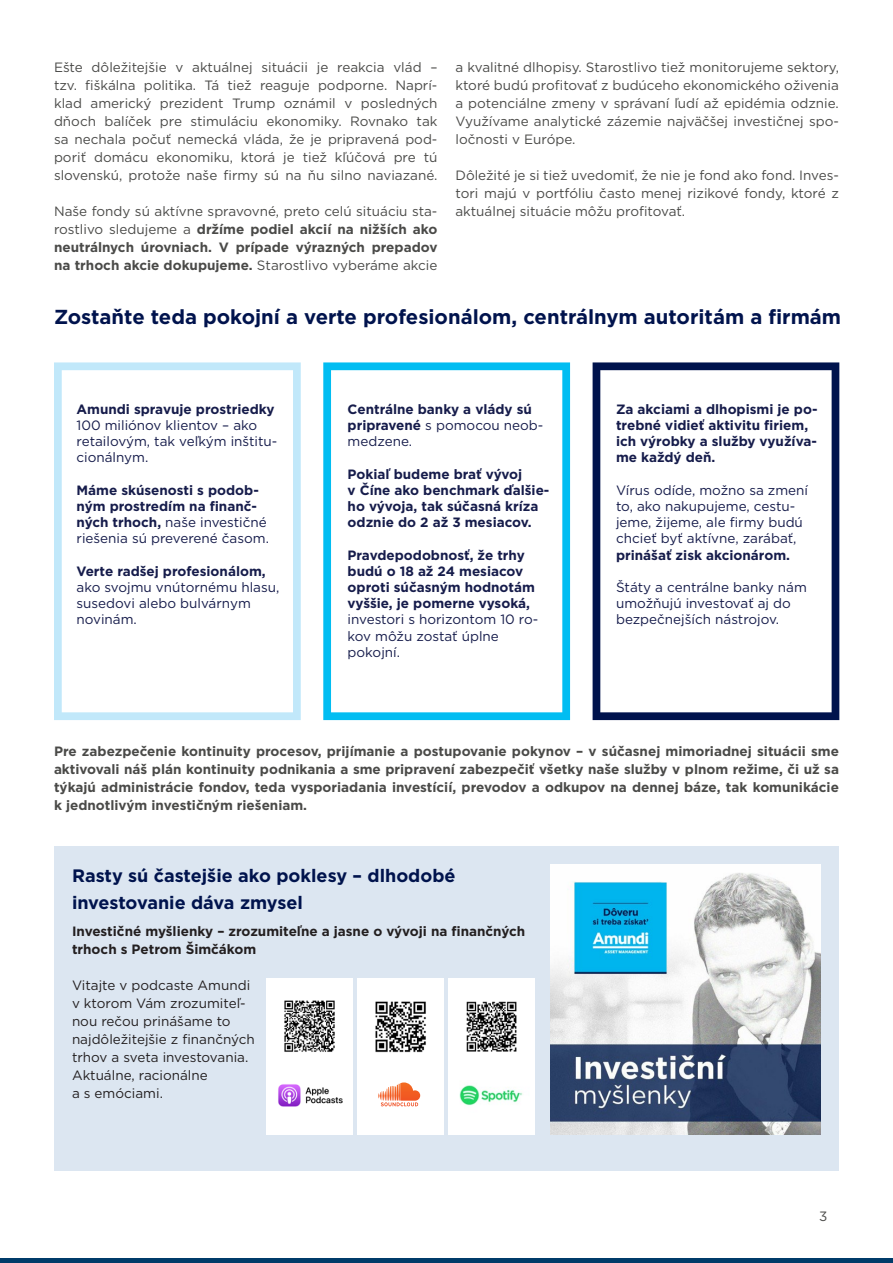
<style>
.page{position:relative;width:893px;height:1263px;background:#fff}
.page>*{position:absolute;margin:0;border:0;box-sizing:border-box;transform-origin:0 0}
.t1{font:700 20.25px "Gotham";color:#00134d}
.t2{font:700 18px/27px "Gotham";color:#00134d}
.Běžný_text{font:13.5px/18px "Gotham";color:#4a4a48;text-align:justify}
.Běžný_text-2{font:700 13.5px/18px "Gotham";color:#4a4a48;text-align:justify}
.Běžný_text_Tabulka{font:700 13.5px/16.2px "Gotham";color:#161c4b}
.Běžný_text_Tabulka-2{font:13.5px/16.2px "Gotham";color:#161c4b}
.Běžný_text-3{font:13.5px/18px "Gotham";color:#231f20}
.Běžný_text-4{font:700 13.5px/18px "Gotham";color:#231f20}
.s1{font-weight:400}
.s2{font-weight:700}
</style>
<div class="page">
<div style="left:54px;top:846px;width:785px;height:324px;background:#dce6f1"></div>
<div style="left:448px;top:978px;width:86px;height:156px;background:#fff"></div>
<div style="left:357px;top:978px;width:86px;height:156px;background:#fff"></div>
<div style="left:266px;top:978px;width:86px;height:156px;background:#fff"></div>
<div style="left:0;top:1258px;width:893px;height:5px;background:#003b69"></div>
<svg style="left:323px;top:362px;width:247px;height:358px"></svg>
<svg style="left:593px;top:362px;width:246px;height:358px"></svg>
<svg style="left:54px;top:362px;width:247px;height:358px"></svg>
<img style="left:551px;top:864px;width:270px;height:270px">
<svg style="left:378px;top:1082px;width:42px;height:24px"></svg>
<img style="left:278px;top:1084px;width:65px;height:23px">
<img style="left:453px;top:1080px;width:76px;height:32px">
<img style="left:284px;top:1000px;width:51px;height:52px">
<img style="left:375px;top:1001px;width:51px;height:52px">
<img style="left:465px;top:999px;width:54px;height:54px">
<img style="left:566px;top:873px;width:109px;height:110px">
<p class="Běžný_text" style="left:54px;top:58px;width:385px">Ešte dôležitejšie v aktuálnej situácii je reakcia vlád – tzv. fiškálna politika. Tá tiež reaguje podporne. Naprí&shy;klad americký prezident Trump oznámil v posledných dňoch balíček pre stimuláciu ekonomiky. Rovnako tak sa nechala počuť nemecká vláda, že je pripravená pod&shy;poriť domácu ekonomiku, ktorá je tiež kľúčová pre tú slovenskú, protože naše firmy sú na ňu silno naviazané.</p>
<p class="Běžný_text-2" style="left:54px;top:202px;width:385px"><span class="s1">Naše fondy sú aktívne spravovné, preto celú situáciu sta&shy;rostlivo sledujeme a</span> držíme podiel akcií na nižších ako neutrálnych úrovniach. V prípade výrazných prepadov na trhoch akcie dokupujeme. <span class="s1">Starostlivo vyberáme akcie</span></p>
<p class="Běžný_text" style="left:455px;top:58px;width:385px">a kvalitné dlhopisy. Starostlivo tiež monitorujeme sektory, ktoré budú profitovať z budúceho ekonomického oživenia a potenciálne zmeny v správaní ľudí až epidémia odznie.<br>Využívame analytické zázemie najväčšej investičnej spo&shy;ločnosti v Európe.</p>
<p class="Běžný_text" style="left:455px;top:166px;width:385px">Dôležité je si tiež uvedomiť, že nie je fond ako fond. Inves&shy;tori majú v portfóliu často menej rizikové fondy, ktoré z aktuálnej situácie môžu profitovať.</p>
<h2 class="t1" style="left:54px;top:303px;width:789px">Zostaňte teda pokojní a verte profesionálom, centrálnym autoritám a firmám</h2>
<p class="Běžný_text_Tabulka-2" style="left:77px;top:401px;width:202px"><span class="s2">Amundi spravuje prostriedky<br></span>100 miliónov klientov – ako retailovým, tak veľkým inštitu&shy;cionálnym.</p>
<p class="Běžný_text_Tabulka" style="left:77px;top:482px;width:194px">Máme skúsenosti s podob&shy;ným prostredím na finanč&shy;ných trhoch, <span class="s1">naše investičné riešenia sú preverené časom.</span></p>
<p class="Běžný_text_Tabulka-2" style="left:77px;top:563px;width:204px"><span class="s2">Verte radšej profesionálom, </span>ako svojmu vnútornému hlasu, susedovi alebo bulvárnym novinám.</p>
<p class="Běžný_text_Tabulka" style="left:348px;top:401px;width:197px">Centrálne banky a vlády sú pripravené <span class="s1">s pomocou neob&shy;medzene.</span></p>
<p class="Běžný_text_Tabulka" style="left:348px;top:466px;width:203px">Pokiaľ budeme brať vývoj<br>v Číne ako benchmark ďalšie&shy;ho vývoja, tak súčasná kríza odznie do 2 až 3 mesiacov.</p>
<p class="Běžný_text_Tabulka" style="left:348px;top:547px;width:192px">Pravdepodobnosť, že trhy budú o 18 až 24 mesiacov oproti súčasným hodnotám vyššie, je pomerne vysoká, <span class="s1">investori s horizontom 10 ro&shy;kov môžu zostať úplne pokojní.</span></p>
<p class="Běžný_text_Tabulka" style="left:616px;top:401px;width:203px">Za akciami a dlhopismi je po&shy;trebné vidieť aktivitu firiem, ich výrobky a služby využíva&shy;me každý deň.</p>
<p class="Běžný_text_Tabulka-2" style="left:616px;top:482px;width:194px">Vírus odíde, možno sa zmení to, ako nakupujeme, cestu&shy;jeme, žijeme, ale firmy budú chcieť byť aktívne, zarábať, <span class="s2">prinášať zisk akcionárom.</span></p>
<p class="Běžný_text_Tabulka-2" style="left:616px;top:579px;width:192px">Štáty a centrálne banky nám umožňujú investovať aj do bezpečnejších nástrojov.</p>
<p class="Běžný_text-2" style="left:54px;top:742px;width:786px">Pre zabezpečenie kontinuity procesov, prijímanie a postupovanie pokynov – v súčasnej mimoriadnej situácii sme aktivovali náš plán kontinuity podnikania a sme pripravení zabezpečiť všetky naše služby v plnom režime, či už sa týkajú administrácie fondov, teda vysporiadania investícií, prevodov a odkupov na dennej báze, tak komunikácie k jednotlivým investičným riešeniam.</p>
<h3 class="t2" style="left:72px;top:862px;width:385px">Rasty sú častejšie ako poklesy – dlhodobé investovanie dáva zmysel</h3>
<p class="Běžný_text-4" style="left:72px;top:922px;width:455px">Investičné myšlienky – zrozumiteľne a jasne o vývoji na finančných trhoch s Petrom Šimčákom</p>
<p class="Běžný_text-3" style="left:72px;top:976px;width:184px">Vitajte v podcaste Amundi v ktorom Vám zrozumiteľ&shy;nou rečou prinášame to najdôležitejšie z finančných trhov a sveta investovania.<br>Aktuálne, racionálne<br>a s emóciami.</p>
<p class="Běžný_text" style="left:819px;top:1207px;width:10px">3</p>
</div>
